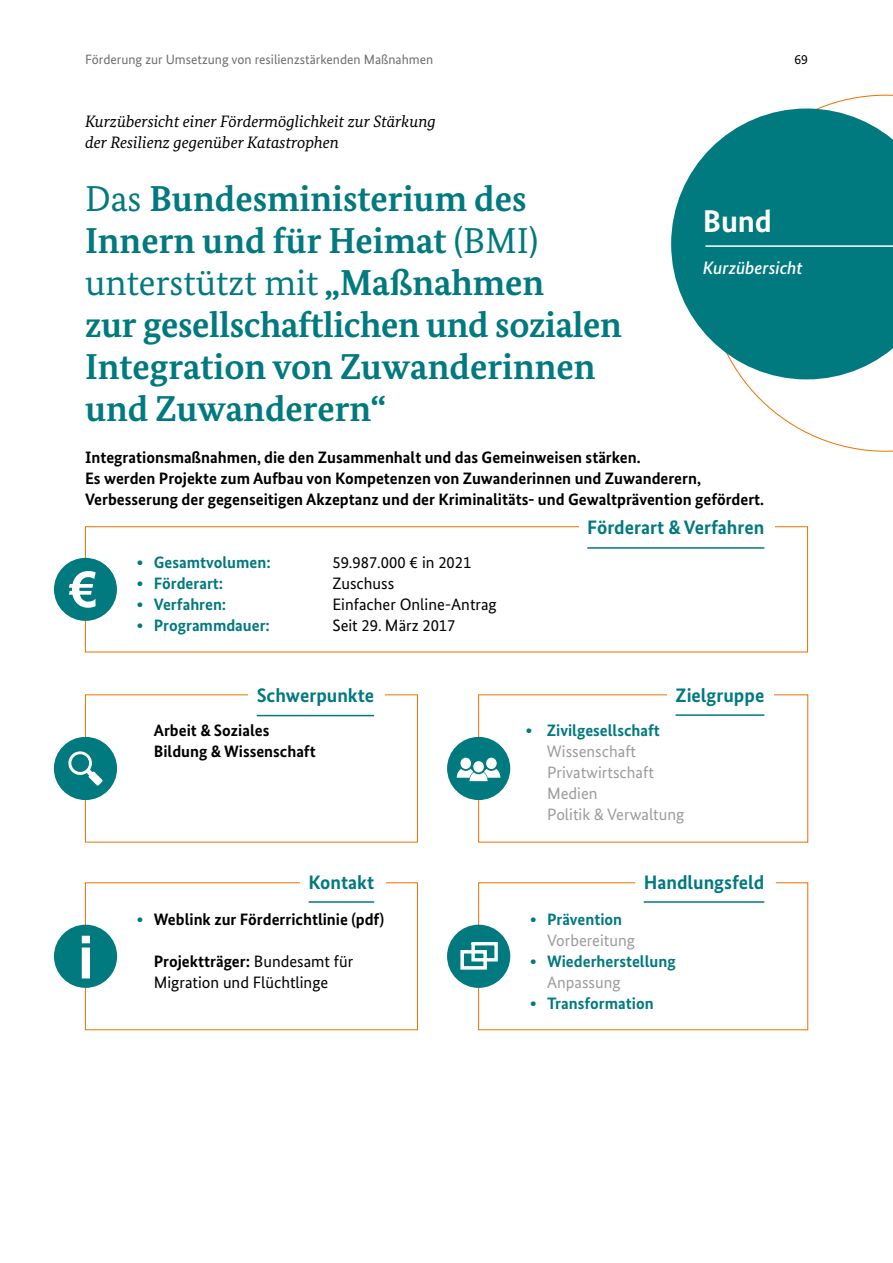
<style>
.page{position:relative;width:893px;height:1263px;background:#fff}
.page>*{position:absolute;margin:0;border:0;box-sizing:border-box;transform-origin:0 0}
.t1{font:700 36px/42px "Bundes Serif";color:#00797f}
.t2{font:700 31.5px "Bundes Sans";color:#fff}
.t3{font:700 19.5px "Bundes Sans";color:#00797f}
.t4{font:italic 500 18px "Bundes Sans";letter-spacing:-.005em;color:#fff}
.t5{font:700 16.5px/21px "Bundes Sans";color:#000}
.t6{font:700 16.5px "Bundes Sans";color:#00797f}
.t7{font:16.5px/21px "Bundes Sans";color:#000}
.t8{font:italic 16.5px/21px "Bundes Serif";color:#000}
.t9{font:16.5px/21px "Bundes Sans";color:#9c9c9d}
.t10{font:13.5px "Bundes Sans";color:#6e6e6e}
.t11{font:13.5px "Bundes Sans";color:#000}
.s1{font-weight:400}
.s2{color:#00797f}
.s3{font-weight:700}
</style>
<div class="page">
<svg style="left:742px;top:95px;width:151px;height:357px"></svg>
<svg style="left:671px;top:109px;width:222px;height:270px;fill:#00797f"></svg>
<hr style="left:706px;top:245px;width:187px;height:2px;background:#fff">
<div style="left:85px;top:694px;width:333px;height:148px;border:1px solid #ee7100"></div>
<div style="left:248px;top:678px;width:136px;height:32px;background:#fff"></div>
<hr style="left:257px;top:715px;width:117px;height:1px;background:#00797f">
<hr style="left:676px;top:714px;width:88px;height:2px;background:#00797f">
<hr style="left:309px;top:901px;width:65px;height:2px;background:#00797f">
<hr style="left:644px;top:901px;width:120px;height:2px;background:#00797f">
<hr style="left:587px;top:547px;width:177px;height:2px;background:#00797f">
<div style="left:54px;top:737px;width:63px;height:63px;background:#00797f;border-radius:50%"></div>
<svg style="left:68px;top:751px;width:35px;height:35px"></svg>
<div style="left:71px;top:754px;width:18px;height:18px;background:#00797f;border-radius:50%"></div>
<div style="left:447px;top:737px;width:63px;height:63px;background:#00797f;border-radius:50%"></div>
<svg style="left:457px;top:758px;width:43px;height:23px"></svg>
<div style="left:54px;top:925px;width:63px;height:63px;background:#00797f;border-radius:50%"></div>
<svg style="left:82px;top:936px;width:8px;height:42px"></svg>
<div style="left:447px;top:925px;width:63px;height:63px;background:#00797f;border-radius:50%"></div>
<svg style="left:471px;top:942px;width:27px;height:20px"></svg>
<div style="left:460px;top:950px;width:27px;height:19px;border:3px solid #fff"></div>
<div style="left:54px;top:558px;width:63px;height:63px;background:#00797f;border-radius:50%"></div>
<svg style="left:69px;top:571px;width:27px;height:37px"></svg>
<p class="t10" style="left:85px;top:51px;width:350px">Förderung zur Umsetzung von resilienzstärkenden Maßnahmen</p>
<p class="t11" style="left:794px;top:51px;width:15px">69</p>
<p class="t8" style="left:85px;top:111px;width:352px">Kurzübersicht einer Fördermöglichkeit zur Stärkung der Resilienz gegenüber Katastrophen</p>
<h1 class="t1" style="left:85px;top:178px;width:538px"><span class="s1">Das</span> Bundesministerium des<br>Innern und für Heimat <span class="s1">(BMI) unterstützt mit</span> „Maßnahmen<br>zur gesellschaftlichen und sozialen<br>Integration von Zuwanderinnen und Zuwanderern“</h1>
<p class="t5" style="left:85px;top:447px;width:681px">Integrationsmaßnahmen, die den Zusammenhalt und das Gemeinweisen stärken.<br>Es werden Projekte zum Aufbau von Kompetenzen von Zuwanderinnen und Zuwanderern,<br>Verbesserung der gegenseitigen Akzeptanz und der Kriminalitäts- und Gewaltprävention gefördert.</p>
<h2 class="t2" style="left:703px;top:202px;width:71px">Bund</h2>
<p class="t4" style="left:703px;top:257px;width:101px">Kurzübersicht</p>
<p class="t3" style="left:587px;top:516px;width:179px">Förderart &amp; Verfahren</p>
<p class="t6" style="left:137px;top:553px;width:135px">• Gesamtvolumen:</p>
<p class="t7" style="left:332px;top:552px;width:140px">59.987.000 € in 2021</p>
<p class="t6" style="left:137px;top:574px;width:88px">• Förderart:</p>
<p class="t7" style="left:332px;top:573px;width:63px">Zuschuss</p>
<p class="t6" style="left:137px;top:595px;width:91px">• Verfahren:</p>
<p class="t7" style="left:332px;top:594px;width:166px">Einfacher Online-Antrag</p>
<p class="t6" style="left:137px;top:616px;width:135px">• Programmdauer:</p>
<p class="t7" style="left:332px;top:615px;width:125px">Seit 29. März 2017</p>
<p class="t3" style="left:257px;top:683px;width:119px">Schwerpunkte</p>
<p class="t3" style="left:676px;top:683px;width:90px">Zielgruppe</p>
<p class="t5" style="left:154px;top:720px;width:163px">Arbeit &amp; Soziales<br>Bildung &amp; Wissenschaft</p>
<p class="t6" style="left:526px;top:721px;width:136px">• Zivilgesellschaft</p>
<p class="t9" style="left:547px;top:741px;width:139px">Wissenschaft<br>Privatwirtschaft<br>Medien<br>Politik &amp; Verwaltung</p>
<p class="t3" style="left:309px;top:870px;width:67px">Kontakt</p>
<p class="t3" style="left:644px;top:870px;width:122px">Handlungsfeld</p>
<p class="t5" style="left:137px;top:909px;width:249px"><span class="s2">•</span> Weblink zur Förderrichtlinie (pdf)</p>
<p class="t7" style="left:154px;top:951px;width:201px"><span class="s3">Projektträger:</span> Bundesamt für<br>Migration und Flüchtlinge</p>
<p class="t6" style="left:530px;top:910px;width:94px">• Prävention</p>
<p class="t9" style="left:547px;top:930px;width:89px">Vorbereitung</p>
<p class="t6" style="left:530px;top:952px;width:147px">• Wiederherstellung</p>
<p class="t9" style="left:547px;top:972px;width:75px">Anpassung</p>
<p class="t6" style="left:530px;top:994px;width:125px">• Transformation</p>
</div>
